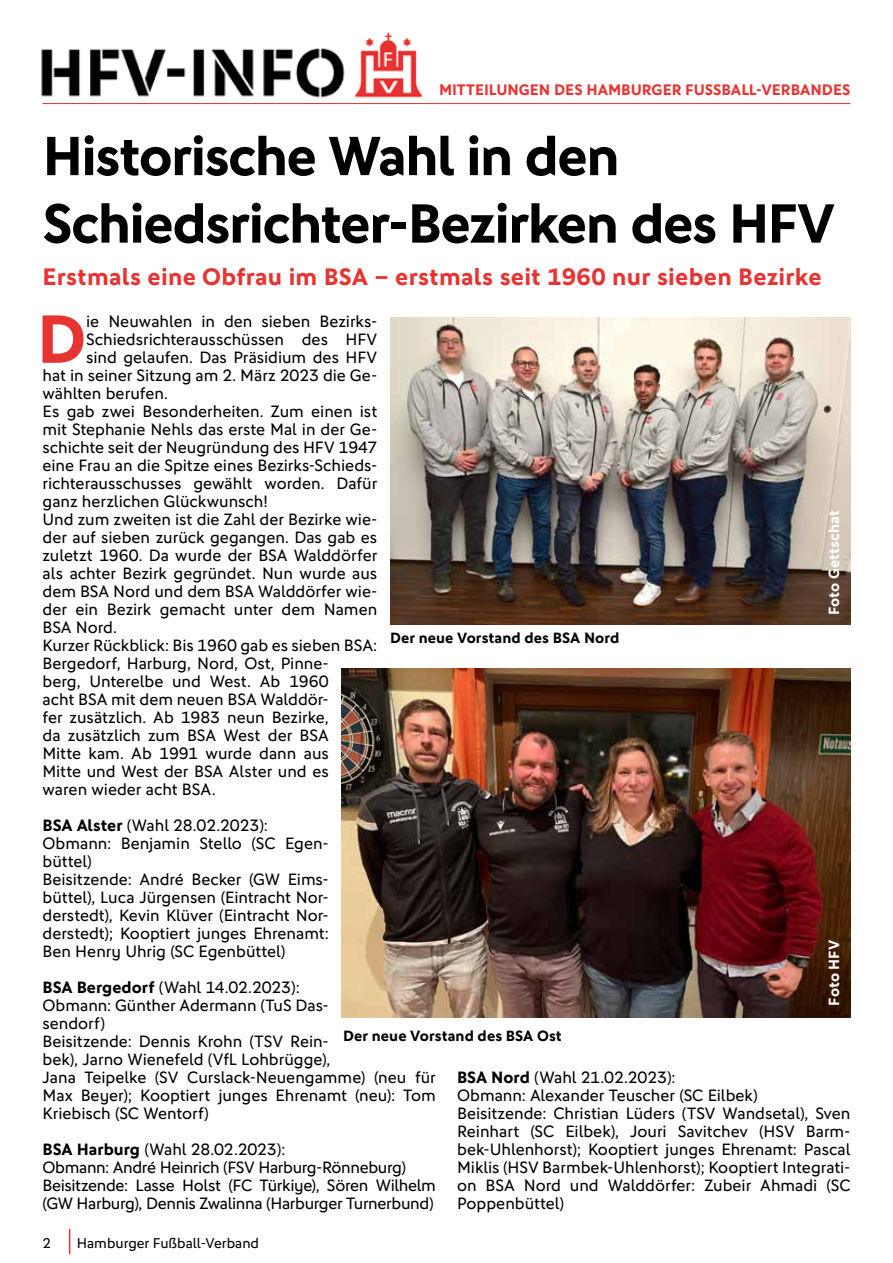
<style>
.page{position:relative;width:893px;height:1263px;background:#fff}
.page>*{position:absolute;margin:0;border:0;box-sizing:border-box;transform-origin:0 0}
.t1{font:700 68.7px "DFB Sans";color:#e73433}
.t2{font:700 55.5px/67.5px "DFB Sans";letter-spacing:-.03em;color:#000}
.t3{font:700 24px "DFB Sans";letter-spacing:.01em;color:#e73433}
.t4{font:16.5px/18px "DFB Sans";letter-spacing:-.005em;color:#000}
.t5{font:700 15.3px "DFB Sans";color:#e73433}
.t6{font:700 15px "DFB Sans";letter-spacing:.005em;color:#000}
.t7{font:700 15px "DFB Sans";color:#fff}
.t8{font:14.25px "DFB Sans";color:#000}
.s1{font-weight:700}
</style>
<div class="page">
<svg style="left:69px;top:1229px;width:1px;height:25px"></svg>
<img style="left:41px;top:32px;width:382px;height:66px">
<hr style="left:43px;top:103px;width:807px;height:1px;background:#e73433">
<img style="left:390px;top:317px;width:460px;height:307px">
<img style="left:342px;top:669px;width:508px;height:349px">
<p class="t5" style="left:439px;top:80px;width:413px">MITTEILUNGEN DES HAMBURGER FUSSBALL-VERBANDES</p>
<h2 class="t2" style="left:43px;top:121px;width:794px">Historische Wahl in den<br>Schiedsrichter-Bezirken des HFV</h2>
<h3 class="t3" style="left:43px;top:263px;width:780px">Erstmals eine Obfrau im BSA – erstmals seit 1960 nur sieben Bezirke</h3>
<h1 class="t1" style="left:37px;top:298px;width:51px">D</h1>
<p class="t4" style="left:86px;top:312px;width:293px">ie Neuwahlen in den sieben Bezirks-</p>
<p class="t4" style="left:86px;top:330px;width:293px">Schiedsrichterausschüssen des HFV</p>
<p class="t4" style="left:86px;top:348px;width:293px">sind gelaufen. Das Präsidium des HFV</p>
<p class="t4" style="left:43px;top:366px;width:336px">hat in seiner Sitzung am 2. März 2023 die Ge-</p>
<p class="t4" style="left:43px;top:384px;width:127px">wählten berufen.</p>
<p class="t4" style="left:43px;top:402px;width:336px">Es gab zwei Besonderheiten. Zum einen ist</p>
<p class="t4" style="left:43px;top:420px;width:336px">mit Stephanie Nehls das erste Mal in der Ge-</p>
<p class="t4" style="left:43px;top:438px;width:336px">schichte seit der Neugründung des HFV 1947</p>
<p class="t4" style="left:43px;top:456px;width:336px">eine Frau an die Spitze eines Bezirks-Schieds-</p>
<p class="t4" style="left:43px;top:474px;width:336px">richterausschusses gewählt worden. Dafür</p>
<p class="t4" style="left:43px;top:492px;width:227px">ganz herzlichen Glückwunsch!</p>
<p class="t4" style="left:43px;top:510px;width:336px">Und zum zweiten ist die Zahl der Bezirke wie-</p>
<p class="t4" style="left:43px;top:528px;width:336px">der auf sieben zurück gegangen. Das gab es</p>
<p class="t4" style="left:43px;top:546px;width:336px">zuletzt 1960. Da wurde der BSA Walddörfer</p>
<p class="t4" style="left:43px;top:564px;width:336px">als achter Bezirk gegründet. Nun wurde aus</p>
<p class="t4" style="left:43px;top:582px;width:336px">dem BSA Nord und dem BSA Walddörfer wie-</p>
<p class="t4" style="left:43px;top:600px;width:336px">der ein Bezirk gemacht unter dem Namen</p>
<p class="t4" style="left:43px;top:618px;width:76px">BSA Nord.</p>
<p class="t4" style="left:43px;top:636px;width:336px">Kurzer Rückblick: Bis 1960 gab es sieben BSA:</p>
<p class="t4" style="left:43px;top:654px;width:288px">Bergedorf, Harburg, Nord, Ost, Pinne-</p>
<p class="t4" style="left:43px;top:672px;width:288px">berg, Unterelbe und West. Ab 1960</p>
<p class="t4" style="left:43px;top:690px;width:288px">acht BSA mit dem neuen BSA Walddör-</p>
<p class="t4" style="left:43px;top:708px;width:288px">fer zusätzlich. Ab 1983 neun Bezirke,</p>
<p class="t4" style="left:43px;top:726px;width:288px">da zusätzlich zum BSA West der BSA</p>
<p class="t4" style="left:43px;top:744px;width:288px">Mitte kam. Ab 1991 wurde dann aus</p>
<p class="t4" style="left:43px;top:762px;width:288px">Mitte und West der BSA Alster und es</p>
<p class="t4" style="left:43px;top:780px;width:174px">waren wieder acht BSA.</p>
<p class="t4" style="left:43px;top:816px;width:288px"><span class="s1">BSA Alster</span> (Wahl 28.02.2023):<br>Obmann: Benjamin Stello (SC Egen&shy;büttel)<br>Beisitzende: André Becker (GW Eims&shy;büttel), Luca Jürgensen (Eintracht Nor&shy;derstedt), Kevin Klüver (Eintracht Nor&shy;derstedt); Kooptiert junges Ehrenamt:<br>Ben Henry Uhrig (SC Egenbüttel)</p>
<p class="t4" style="left:43px;top:978px;width:395px"><span class="s1">BSA Bergedorf</span> (Wahl 14.02.2023):<br>Obmann: Günther Adermann (TuS Das-<br>sendorf)<br>Beisitzende: Dennis Krohn (TSV Rein-<br>bek), Jarno Wienefeld (VfL Lohbrügge),<br>Jana Teipelke (SV Curslack-Neuengamme) (neu für Max Beyer); Kooptiert junges Ehrenamt (neu): Tom Kriebisch (SC Wentorf)</p>
<p class="t4" style="left:43px;top:1140px;width:395px"><span class="s1">BSA Harburg</span> (Wahl 28.02.2023):<br>Obmann: André Heinrich (FSV Harburg-Rönneburg)<br>Beisitzende: Lasse Holst (FC Türkiye), Sören Wilhelm (GW Harburg), Dennis Zwalinna (Harburger Turnerbund)</p>
<p class="t7" style="left:825px;top:615px;width:106px;rotate:-90deg">Foto Gettschat</p>
<p class="t6" style="left:390px;top:629px;width:231px">Der neue Vorstand des BSA Nord</p>
<p class="t7" style="left:825px;top:1005px;width:67px;rotate:-90deg">Foto HFV</p>
<p class="t6" style="left:343px;top:1026px;width:220px">Der neue Vorstand des BSA Ost</p>
<p class="t4" style="left:457px;top:1068px;width:395px"><span class="s1">BSA Nord</span> (Wahl 21.02.2023):<br>Obmann: Alexander Teuscher (SC Eilbek)<br>Beisitzende: Christian Lüders (TSV Wandsetal), Sven Reinhart (SC Eilbek), Jouri Savitchev (HSV Barm&shy;bek-Uhlenhorst); Kooptiert junges Ehrenamt: Pascal Miklis (HSV Barmbek-Uhlenhorst); Kooptiert Integrati&shy;on BSA Nord und Walddörfer: Zubeir Ahmadi (SC Poppenbüttel)</p>
<p class="t8" style="left:43px;top:1235px;width:10px">2</p>
<p class="t8" style="left:77px;top:1235px;width:184px">Hamburger Fußball-Verband</p>
</div>
